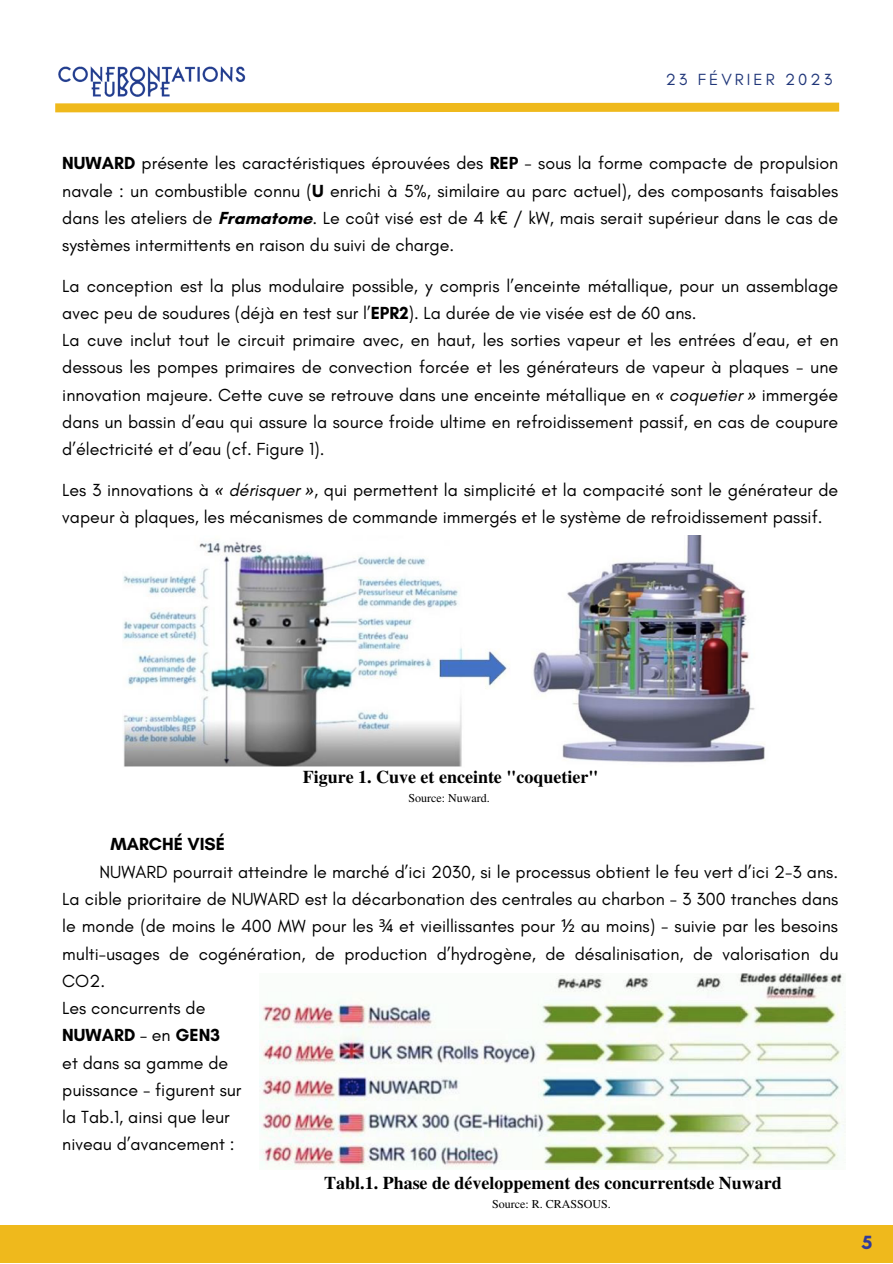
<style>
.page{position:relative;width:893px;height:1264px;background:#fff}
.page>*{position:absolute;margin:0;border:0;box-sizing:border-box;transform-origin:0 0}
.t1{font:700 19.5px "Glacial Indifference";color:#303a99}
.t2{font:700 18px "Te X Gyre Termes";color:#000}
.t3{font:17.85px/27.3px "Glacial Indifference";color:#000}
.t4{font:700 17.85px "Glacial Indifference";color:#000}
.t5{font:16.5px "Glacial Indifference";letter-spacing:.185em;color:#203679}
.t6{font:12px "Te X Gyre Termes";color:#000}
.s1{font-weight:700}
.s2{font-family:"Noto Sans"}
.s3{font-family:"Noto Sans";font-style:italic}
.s4{font-style:italic}
</style>
<div class="page">
<svg style="left:260px;top:102px;width:580px;height:11px;background:#f1c545"></svg>
<div style="left:0;top:1225px;width:892px;height:37px;background:#efb91c"></div>
<img style="left:55px;top:66px;width:205px;height:47px">
<img style="left:123px;top:535px;width:642px;height:232px">
<img style="left:260px;top:973px;width:584px;height:196px">
<p class="t5" style="left:665px;top:70px;width:168px">23 FÉVRIER 2023</p>
<p class="t3" style="left:62px;top:149px;width:777px;text-align:justify"><span class="s1">NUWARD</span> présente les caractéristiques éprouvées des <span class="s1">REP</span> - sous la forme compacte de propulsion navale : un combustible connu (<span class="s1">U</span> enrichi à 5%, similaire au parc actuel), des composants faisables dans les ateliers de <span class="s1">Framatome</span>. Le coût visé est de 4 k<span class="s2">€</span> / kW, mais serait supérieur dans le cas de systèmes intermittents en raison du suivi de charge.</p>
<p class="t3" style="left:62px;top:272px;width:777px">La conception est la plus modulaire possible, y compris l’enceinte métallique, pour un assemblage avec peu de soudures (déjà en test sur l’<span class="s1">EPR2</span>). La durée de vie visée est de 60 ans.<br>La cuve inclut tout le circuit primaire avec, en haut, les sorties vapeur et les entrées d’eau, et en dessous les pompes primaires de convection forcée et les générateurs de vapeur à plaques - une innovation majeure. Cette cuve se retrouve dans une enceinte métallique en <span class="s3">«</span> <span class="s4">coquetier</span> <span class="s3">»</span> immergée dans un bassin d’eau qui assure la source froide ultime en refroidissement passif, en cas de coupure d’électricité et d’eau (cf. Figure 1).</p>
<p class="t3" style="left:62px;top:476px;width:777px">Les 3 innovations à <span class="s3">«</span> <span class="s4">dérisquer</span> <span class="s3">»</span>, qui permettent la simplicité et la compacité sont le générateur de vapeur à plaques, les mécanismes de commande immergés et le système de refroidissement passif.</p>
<p class="t2" style="left:303px;top:762px;width:297px">Figure 1. Cuve et enceinte "coquetier"</p>
<p class="t6" style="left:408px;top:789px;width:83px">Source: Nuward.</p>
<p class="t4" style="left:110px;top:833px;width:116px">MARCHÉ VISÉ</p>
<p class="t3" style="left:62px;top:857px;width:777px;text-indent:37px">NUWARD pourrait atteindre le marché d’ici 2030, si le processus obtient le feu vert d’ici 2-3 ans.<br>La cible prioritaire de NUWARD est la décarbonation des centrales au charbon - 3 300 tranches dans le monde (de moins le 400 MW pour les <span class="s2">¾</span> et vieillissantes pour <span class="s2">½</span> au moins) - suivie par les besoins multi-usages de cogénération, de production d’hydrogène, de désalinisation, de valorisation du CO2.<br>Les concurrents de<br><span class="s1">NUWARD</span> – en <span class="s1">GEN3<br></span>et dans sa gamme de<br>puissance - figurent sur<br>la Tab.1, ainsi que leur<br>niveau d’avancement :</p>
<p class="t2" style="left:324px;top:1169px;width:459px">Tabl.1. Phase de développement des concurrentsde Nuward</p>
<p class="t6" style="left:492px;top:1195px;width:120px">Source: R. CRASSOUS.</p>
<p class="t1" style="left:861px;top:1230px;width:12px">5</p>
</div>
